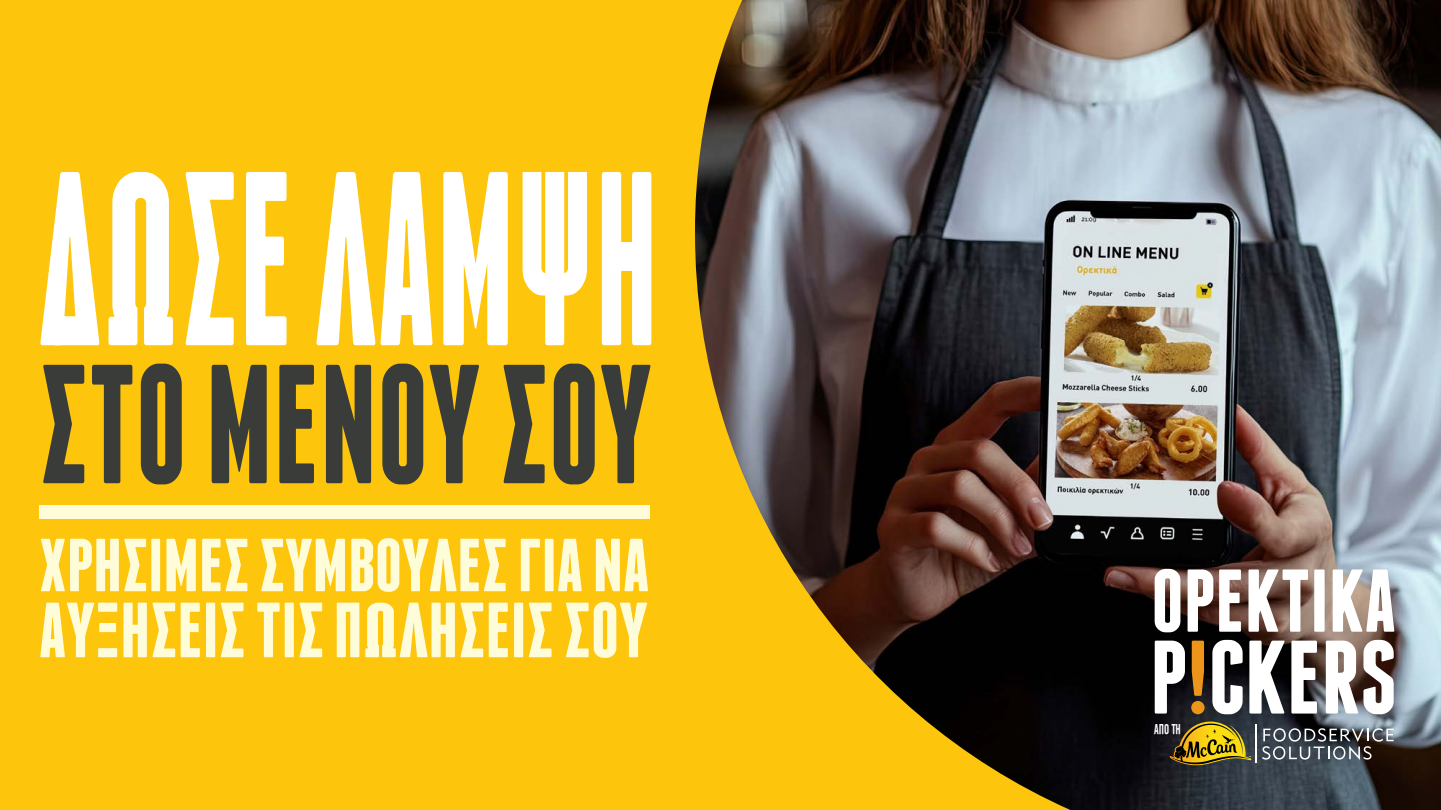
<style>
.page{position:relative;width:1441px;height:810px;background:#fff}
.page>*{position:absolute;margin:0;border:0;box-sizing:border-box;transform-origin:0 0}
.t1{font:247.5px "Franchise New";color:#fff;scale:.67 1}
.t2{font:169.2px "Franchise New";color:#393c38;scale:.83 1}
.t3{font:700 88.95px "Franchise";color:#fff}
.t4{font:78px "Franchise New";letter-spacing:-.005em;color:#fffcda}
.t5{font:75px "Franchise New";letter-spacing:-.005em;color:#fffcda}
.t6{font:13.95px "Cf Blast Gothic Gr Medi";color:#fff;scale:.87 1}
</style>
<div class="page">
<div style="left:0;top:0;width:1440px;height:810px;background:#fec50d"></div>
<img style="left:695px;top:0;width:745px;height:810px">
<svg style="left:1262px;top:728px;width:131px;height:32px;background:#5b5e62"></svg>
<hr style="left:1255px;top:725px;width:1px;height:38px;background:#fff">
<svg style="left:1169px;top:722px;width:82px;height:43px;background:#816f1b"></svg>
<svg style="left:1154px;top:641px;width:30px;height:73px;background:#acabad"></svg>
<svg style="left:1191px;top:641px;width:13px;height:73px"></svg>
<svg style="left:1212px;top:640px;width:30px;height:74px;background:#b2b2b3"></svg>
<svg style="left:1249px;top:641px;width:35px;height:73px;background:#b6b6b7"></svg>
<svg style="left:1291px;top:641px;width:25px;height:73px;background:#c3c0c0"></svg>
<svg style="left:1325px;top:640px;width:68px;height:74px;background:#c7c0be"></svg>
<div style="left:39px;top:506px;width:611px;height:13px;background:#fffcda"></div>
<p class="t1" style="left:39px;top:135px;width:926px">ΔΩΣΕ ΛΑΜΨΗ</p>
<p class="t2" style="left:39px;top:339px;width:740px">ΣΤΟ ΜΕΝΟΥ ΣΟΥ</p>
<p class="t5" style="left:39px;top:527px;width:612px">ΧΡΗΣΙΜΕΣ ΣΥΜΒΟΥΛΕΣ ΓΙΑ ΝΑ</p>
<p class="t4" style="left:39px;top:591px;width:610px">ΑΥΞΗΣΕΙΣ ΤΙΣ ΠΩΛΗΣΕΙΣ ΣΟΥ</p>
<p class="t3" style="left:1151px;top:556px;width:246px">ΟΡΕΚΤΙΚΑ</p>
<p class="t6" style="left:1153px;top:722px;width:32px">ΑΠΟ ΤΗ</p>
</div>
